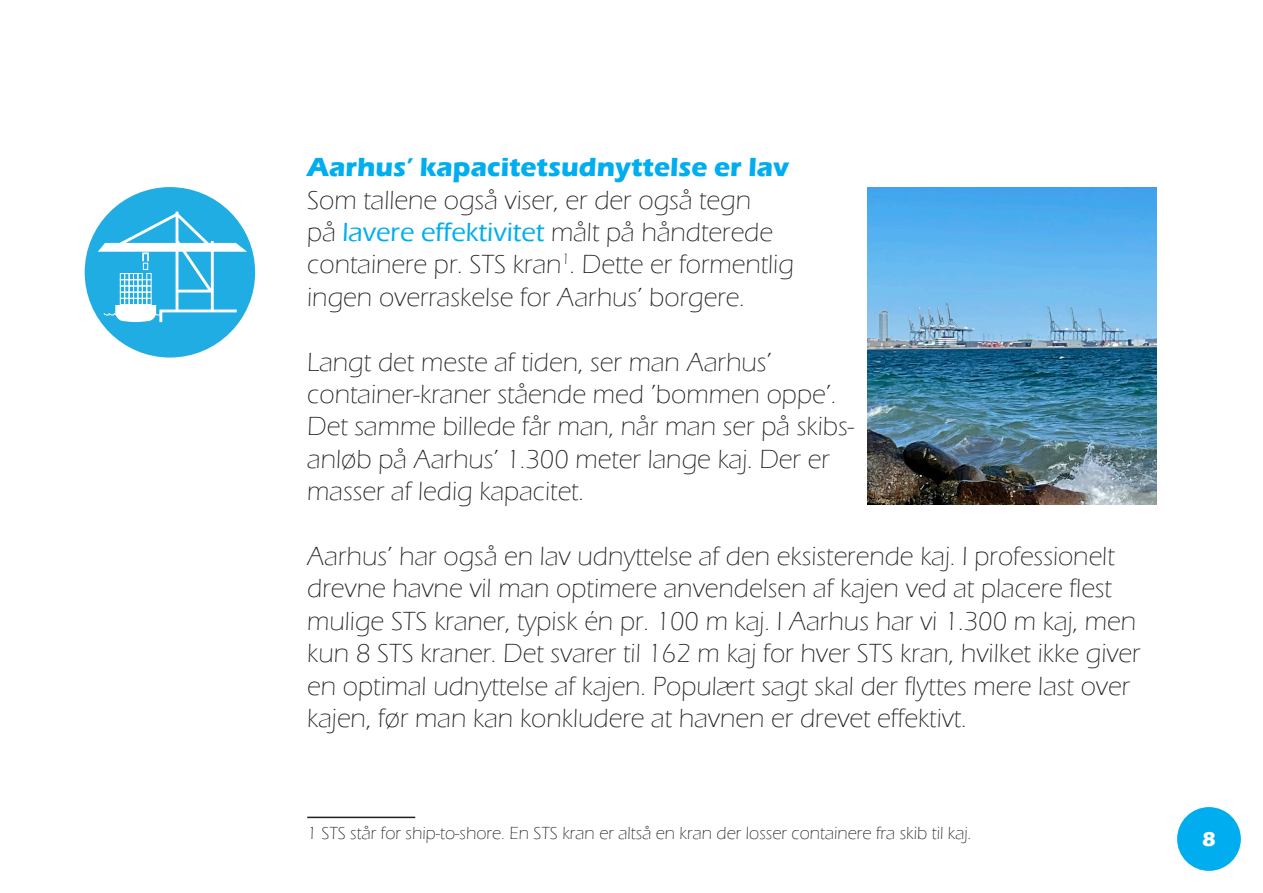
<style>
.page{position:relative;width:1263px;height:893px;background:#fff}
.page>*{position:absolute;margin:0;border:0;box-sizing:border-box;transform-origin:0 0}
.t1{font:300 27px/32.4px "Eras ITC";color:#231f20}
.t2{font:700 27px "Eras ITC";color:#00aeef}
.t3{font:700 21px "Eras ITC";color:#fff}
.t4{font:300 18px "Eras ITC";color:#231f20}
.s1{font-weight:500;color:#00aeef}
</style>
<div class="page">
<div style="left:85px;top:187px;width:170px;height:171px;background:#1fade4;border-radius:50%"></div>
<svg style="left:97px;top:211px;width:154px;height:114px"></svg>
<hr style="left:307px;top:817px;width:108px;height:1px;background:#231f20">
<img style="left:867px;top:187px;width:290px;height:318px">
<div style="left:1177px;top:807px;width:64px;height:64px;background:#00aeef;border-radius:50%"></div>
<p class="t2" style="left:307px;top:152px;width:483px">Aarhus’ kapacitetsudnyttelse er lav</p>
<p class="t1" style="left:307px;top:184px;width:488px">Som tallene også viser, er der også tegn<br>på <span class="s1">lavere effektivitet</span> målt på håndterede containere pr. STS kran<sup>1</sup>. Dette er formentlig ingen overraskelse for Aarhus’ borgere.</p>
<p class="t1" style="left:307px;top:346px;width:548px">Langt det meste af tiden, ser man Aarhus’ container-kraner stående med ’bommen oppe’.<br>Det samme billede får man, når man ser på skibs&shy;anløb på Aarhus’ 1.300 meter lange kaj. Der er masser af ledig kapacitet.</p>
<p class="t1" style="left:307px;top:540px;width:835px">Aarhus’ har også en lav udnyttelse af den eksisterende kaj. I professionelt drevne havne vil man optimere anvendelsen af kajen ved at placere flest mulige STS kraner, typisk én pr. 100 m kaj. I Aarhus har vi 1.300 m kaj, men kun 8 STS kraner. Det svarer til 162 m kaj for hver STS kran, hvilket ikke giver en optimal udnyttelse af kajen. Populært sagt skal der flyttes mere last over kajen, før man kan konkludere at havnen er drevet effektivt.</p>
<p class="t4" style="left:307px;top:823px;width:665px">1 STS står for ship-to-shore. En STS kran er altså en kran der losser containere fra skib til kaj.</p>
<p class="t3" style="left:1202px;top:827px;width:15px">8</p>
</div>
